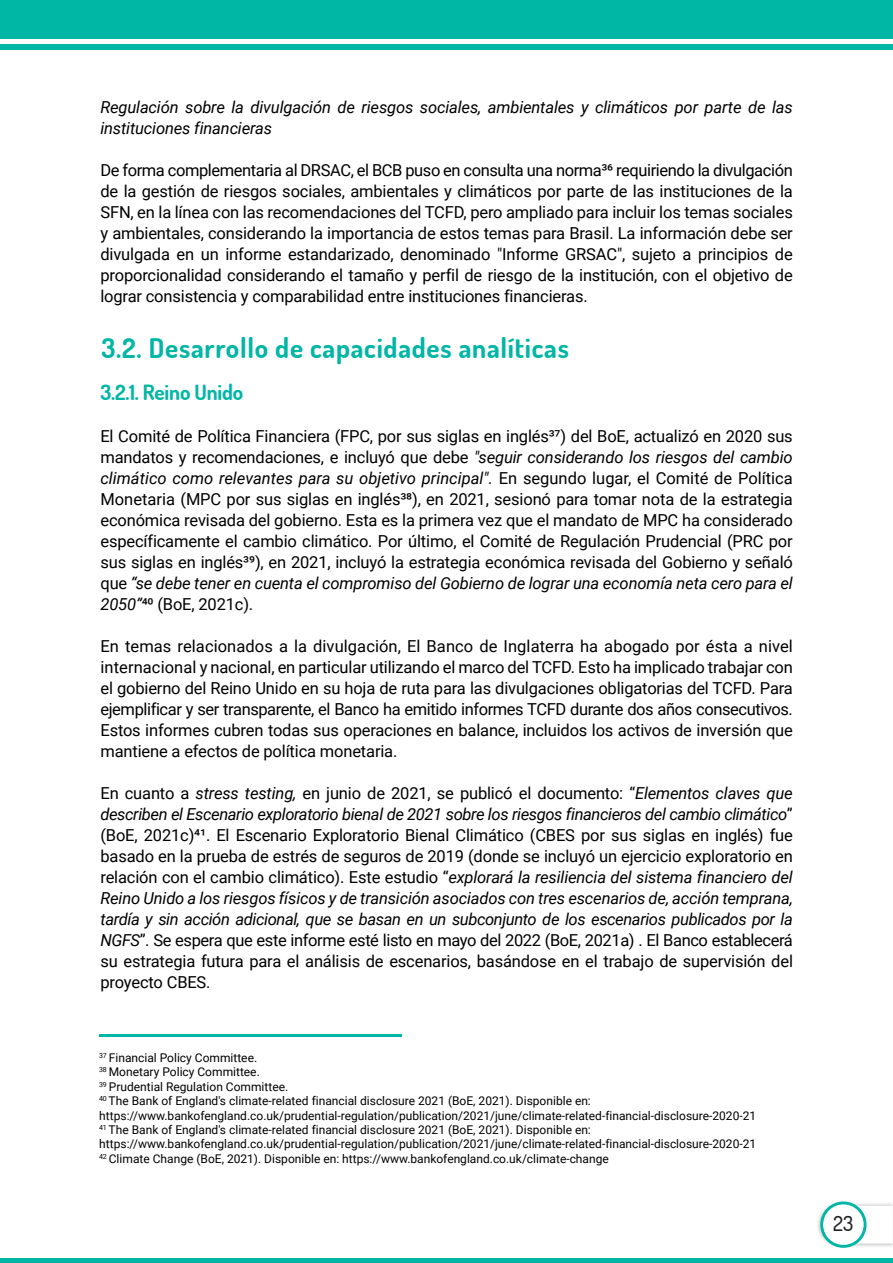
<style>
.page{position:relative;width:893px;height:1263px;background:#fff}
.page>*{position:absolute;margin:0;border:0;box-sizing:border-box;transform-origin:0 0}
.t1{font:700 27px "Dosis";letter-spacing:.03em;color:#00b6a4}
.t2{font:700 21px "Dosis";letter-spacing:-.005em;color:#00b6a4}
.t3{font:500 20.55px "Dosis";color:#232323}
.t4{font:16.5px/21px "Roboto";letter-spacing:-.01em;color:#000;text-align:justify}
.t5{font:italic 16.5px/21px "Roboto";letter-spacing:-.01em;color:#000}
.t6{font:12px/14.4px "Roboto";color:#000}
.s1{font-style:italic}
</style>
<div class="page">
<hr style="left:99px;top:1034px;width:303px;height:3px;background:#00b6a4">
<div style="left:0;top:45px;width:893px;height:5px;background:#00b6a4"></div>
<hr style="left:0;top:1259px;width:893px;height:4px;background:#00b6a4">
<div style="left:0;top:0;width:893px;height:39px;background:#00b6a4"></div>
<img style="left:817px;top:1202px;width:76px;height:46px">
<svg style="left:820px;top:1206px;width:73px;height:37px"></svg>
<svg style="left:820px;top:1201px;width:46px;height:47px"></svg>
<div style="left:823px;top:1204px;width:41px;height:41px;background:#fff;border-radius:50%"></div>
<p class="t5" style="left:100px;top:96px;width:694px">Regulación sobre la divulgación de riesgos sociales, ambientales y climáticos por parte de las instituciones financieras</p>
<p class="t4" style="left:100px;top:159px;width:694px">De forma complementaria al DRSAC, el BCB puso en consulta una norma³6 requiriendo la divulgación de la gestión de riesgos sociales, ambientales y climáticos por parte de las instituciones de la SFN, en la línea con las recomendaciones del TCFD, pero ampliado para incluir los temas sociales y ambientales, considerando la importancia de estos temas para Brasil. La información debe ser divulgada en un informe estandarizado, denominado "Informe GRSAC", sujeto a principios de proporcionalidad considerando el tamaño y perfil de riesgo de la institución, con el objetivo de lograr consistencia y comparabilidad entre instituciones financieras.</p>
<h1 class="t1" style="left:101px;top:329px;width:469px">3.2. Desarrollo de capacidades analíticas</h1>
<p class="t2" style="left:100px;top:378px;width:145px">3.2.1. Reino Unido</p>
<p class="t4" style="left:100px;top:425px;width:694px">El Comité de Política Financiera (FPC, por sus siglas en inglés³7) del BoE, actualizó en 2020 sus mandatos y recomendaciones, e incluyó que debe <span class="s1">"seguir considerando los riesgos del cambio climático como relevantes para su objetivo principal".</span> En segundo lugar, el Comité de Política Monetaria (MPC por sus siglas en inglés³8), en 2021, sesionó para tomar nota de la estrategia económica revisada del gobierno. Esta es la primera vez que el mandato de MPC ha considerado específicamente el cambio climático. Por último, el Comité de Regulación Prudencial (PRC por sus siglas en inglés³9), en 2021, incluyó la estrategia económica revisada del Gobierno y señaló que <span class="s1">“se debe tener en cuenta el compromiso del Gobierno de lograr una economía neta cero para el 2050”</span>40 (BoE, 2021c).</p>
<p class="t4" style="left:100px;top:635px;width:694px">En temas relacionados a la divulgación, El Banco de Inglaterra ha abogado por ésta a nivel internacional y nacional, en particular utilizando el marco del TCFD. Esto ha implicado trabajar con el gobierno del Reino Unido en su hoja de ruta para las divulgaciones obligatorias del TCFD. Para ejemplificar y ser transparente, el Banco ha emitido informes TCFD durante dos años consecutivos.<br>Estos informes cubren todas sus operaciones en balance, incluidos los activos de inversión que mantiene a efectos de política monetaria.</p>
<p class="t4" style="left:100px;top:782px;width:694px">En cuanto a <span class="s1">stress testing,</span> en junio de 2021, se publicó el documento: “<span class="s1">Elementos claves que describen el Escenario exploratorio bienal de 2021 sobre los riesgos financieros del cambio climático</span>” (BoE, 2021c)4¹. El Escenario Exploratorio Bienal Climático (CBES por sus siglas en inglés) fue basado en la prueba de estrés de seguros de 2019 (donde se incluyó un ejercicio exploratorio en relación con el cambio climático). Este estudio “<span class="s1">explorará la resiliencia del sistema financiero del Reino Unido a los riesgos físicos y de transición asociados con tres escenarios de, acción temprana, tardía y sin acción adicional, que se basan en un subconjunto de los escenarios publicados por la NGFS</span>”. Se espera que este informe esté listo en mayo del 2022 (BoE, 2021a) . El Banco establecerá su estrategia futura para el análisis de escenarios, basándose en el trabajo de supervisión del proyecto CBES.</p>
<p class="t6" style="left:99px;top:1050px;width:658px"><sup>37</sup> Financial Policy Committee.<br><sup>38</sup> Monetary Policy Committee.<br><sup>39</sup> Prudential Regulation Committee.<br><sup>40</sup> The Bank of England's climate-related financial disclosure 2021 (BoE, 2021). Disponible en: https://www.bankofengland.co.uk/prudential-regulation/publication/2021/june/climate-related-financial-disclosure-2020-21<br><sup>41</sup> The Bank of England's climate-related financial disclosure 2021 (BoE, 2021). Disponible en: https://www.bankofengland.co.uk/prudential-regulation/publication/2021/june/climate-related-financial-disclosure-2020-21<br><sup>42</sup> Climate Change (BoE, 2021). Disponible en: https://www.bankofengland.co.uk/climate-change</p>
<p class="t3" style="left:833px;top:1209px;width:22px">23</p>
</div>
